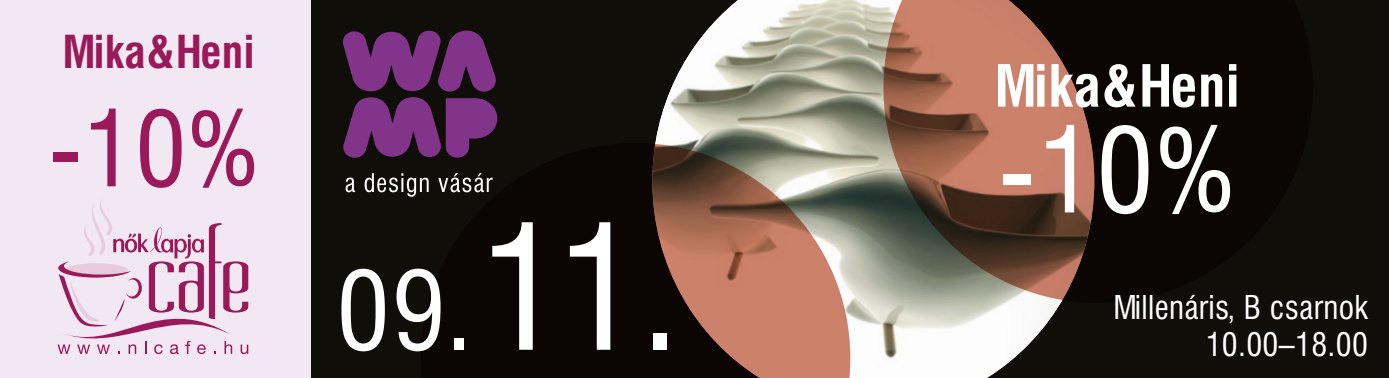
<style>
.page{position:relative;width:1389px;height:378px;background:#fff}
.page>*{position:absolute;margin:0;border:0;box-sizing:border-box;transform-origin:0 0}
.t1{font:115.5px "Swiss 721 Cn PFL";color:#fff}
.t2{font:106.75px "Swiss 721 Cn PFL";color:#fff}
.t3{font:102.55px "Swiss 721 Cn PFL";color:#9a1a59}
.t4{font:700 56.35px "Swiss 721 Cn PFL";letter-spacing:.01em;color:#fff}
.t5{font:700 44.1px "Swiss 721 Cn PFL";letter-spacing:.01em;color:#9a1a59}
.t6{font:31.85px "Swiss 721 Cn PFL";letter-spacing:.01em;color:#fff}
.s1{font-size:168px}
.s2{font-size:155.4px}
</style>
<div class="page">
<div style="left:310px;top:0;width:1079px;height:377px;background:#0f0e09"></div>
<img style="left:655px;top:0;width:407px;height:377px">
<svg style="left:452px;top:143px;width:398px;height:234px"></svg>
<svg style="left:883px;top:0;width:212px;height:302px;background:#8a614f"></svg>
<div style="left:0;top:0;width:311px;height:377px;background:#f1e8f4"></div>
<svg style="left:57px;top:200px;width:191px;height:155px"></svg>
<svg style="left:343px;top:30px;width:154px;height:128px"></svg>
<svg style="left:346px;top:177px;width:9px;height:15px"></svg>
<svg style="left:365px;top:173px;width:64px;height:23px"></svg>
<svg style="left:438px;top:173px;width:55px;height:19px"></svg>
<h3 class="t5" style="left:63px;top:26px;width:193px">Mika&amp;Heni</h3>
<h3 class="t3" style="left:48px;top:87px;width:212px">-10%</h3>
<h2 class="t2" style="left:337px;top:246px;width:345px">09.<span class="s1">11</span><span class="s2">.</span></h2>
<h3 class="t4" style="left:994px;top:52px;width:247px">Mika&amp;Heni</h3>
<h1 class="t1" style="left:998px;top:101px;width:238px">-10%</h1>
<p class="t6" style="left:1113px;top:288px;width:256px">Millenáris, B csarnok</p>
<p class="t6" style="left:1206px;top:325px;width:164px">10.00–18.00</p>
</div>
